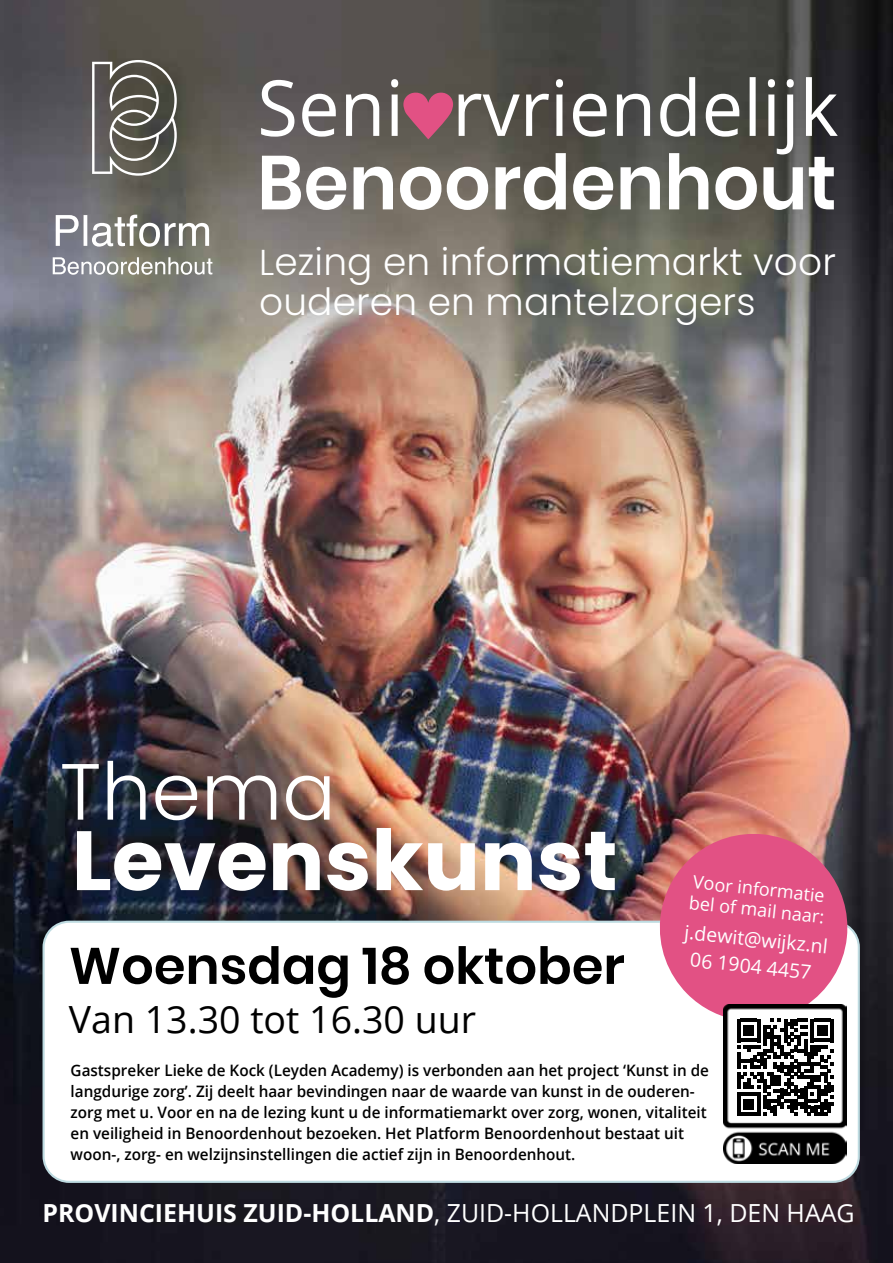
<style>
.page{position:relative;width:893px;height:1263px;background:#fff}
.page>*{position:absolute;margin:0;border:0;box-sizing:border-box;transform-origin:0 0}
.t1{font:700 84px "Poppins";color:#fff}
.t2{font:300 79.5px "Poppins";color:#fff}
.t3{font:600 51.15px "Poppins";color:#000}
.t4{font:300 37.5px/40.5px "Poppins";letter-spacing:.005em;color:#fff}
.t5{font:37.5px "Open Sans";color:#000}
.t6{font:24.9px "Open Sans";color:#fff}
.t7{font:19.5px/27px "Open Sans";color:#fff;text-align:center}
.t8{font:18px/21px "Open Sans";color:#fff}
.t9{font:600 15.75px/21px "Open Sans";color:#000}
.s1{font-size:36px}
.s2{font-weight:700}
</style>
<div class="page">
<img style="left:0;top:0;width:893px;height:1263px">
<svg style="left:53px;top:257px;width:159px;height:18px"></svg>
<svg style="left:56px;top:215px;width:153px;height:32px"></svg>
<svg style="left:92px;top:60px;width:85px;height:116px;background:#73716b"></svg>
<div style="left:44px;top:922px;width:815px;height:260px;background:#fff;border-radius:26px"></div>
<div style="left:43px;top:921px;width:817px;height:262px;border:2px solid #bedbe1;border-radius:26px"></div>
<svg style="left:261px;top:77px;width:577px;height:133px"></svg>
<img style="left:724px;top:1116px;width:122px;height:47px">
<svg style="left:657px;top:829px;width:195px;height:287px"></svg>
<h3 class="t4" style="left:259px;top:241px;width:578px"><span class="s1">L</span>ezing en informatiemarkt voor ouderen en mantelzorgers</h3>
<h2 class="t2" style="left:60px;top:746px;width:278px">Thema</h2>
<h1 class="t1" style="left:72px;top:812px;width:547px">Levenskunst</h1>
<h3 class="t3" style="left:69px;top:936px;width:557px">Woensdag 18 oktober</h3>
<h3 class="t5" style="left:69px;top:994px;width:409px">Van 13.30 tot 16.30 uur</h3>
<p class="t8" style="left:693px;top:871px;width:137px;rotate:6deg">Voor informatie bel of mail naar:</p>
<p class="t7" style="left:686px;top:918px;width:146px;rotate:6deg">j.dewit@wijkz.nl<br>06 1904 4457</p>
<p class="t9" style="left:71px;top:1059px;width:640px">Gastspreker Lieke de Kock (Leyden Academy) is verbonden aan het project ‘Kunst in de langdurige zorg’. Zij deelt haar bevindingen naar de waarde van kunst in de ouderen&shy;zorg met u. Voor en na de lezing kunt u de informatiemarkt over zorg, wonen, vitaliteit en veiligheid in Benoordenhout bezoeken. Het Platform Benoordenhout bestaat uit woon-, zorg- en welzijnsinstellingen die actief zijn in Benoordenhout.</p>
<h3 class="t6" style="left:43px;top:1195px;width:814px"><span class="s2">PROVINCIEHUIS ZUID-HOLLAND</span>, ZUID-HOLLANDPLEIN 1, DEN HAAG</h3>
</div>
